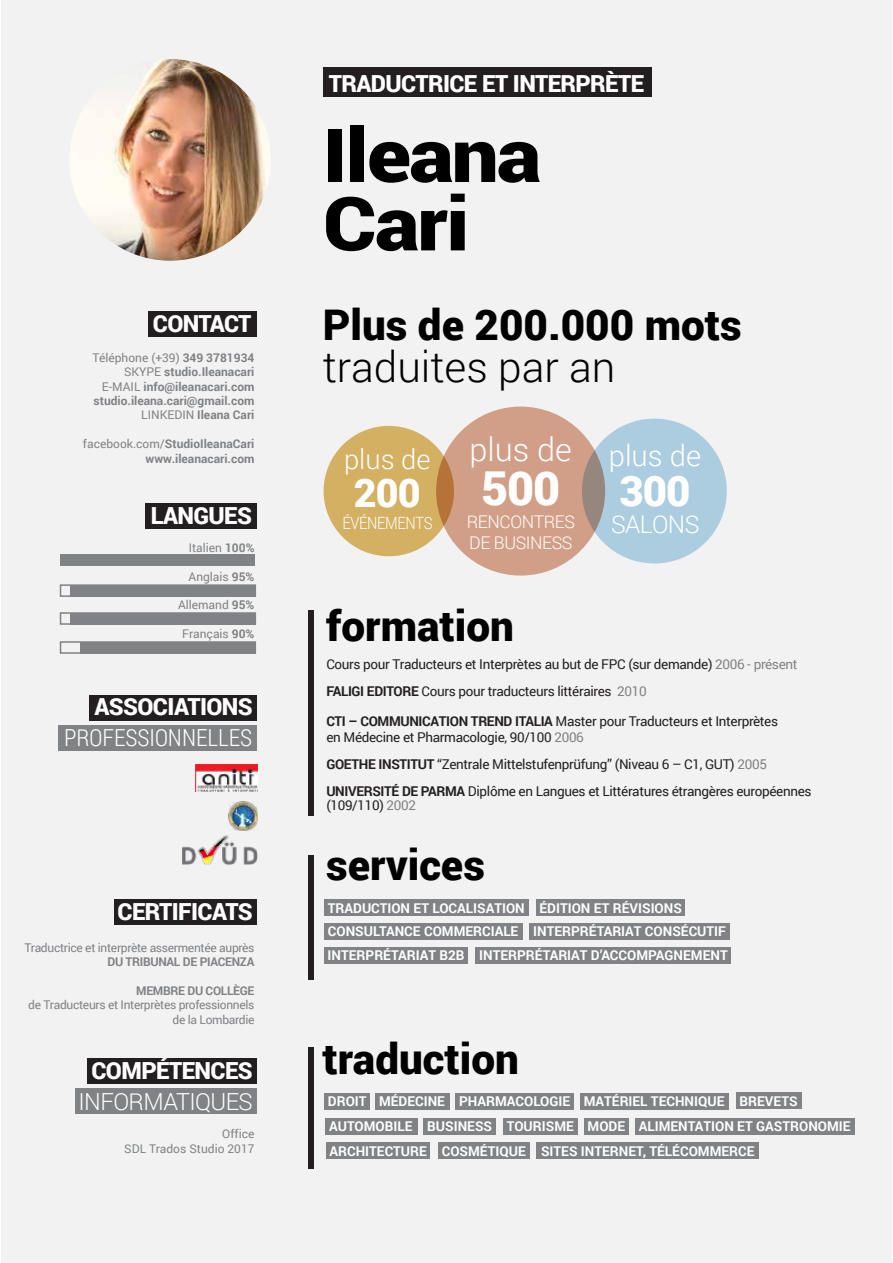
<style>
.page{position:relative;width:893px;height:1263px;background:#fff}
.page>*{position:absolute;margin:0;border:0;box-sizing:border-box;transform-origin:0 0}
.t1{font:900 74.55px/68.4px "Roboto";letter-spacing:-.025em;color:#000;scale:1.13 1}
.t2{font:900 46.8px "Roboto";color:#fff}
.t3{font:900 42.3px "Roboto";color:#000}
.t4{font:300 42.3px "Roboto";color:#000}
.t5{font:900 42.15px "Roboto";color:#fff}
.t6{font:900 39.45px "Roboto";color:#fff}
.t7{font:300 32.4px "Roboto";color:#fff}
.t8{font:300 29.1px "Roboto";color:#fff}
.t9{font:300 27.3px "Roboto";color:#fff}
.t10{font:300 24.45px "Roboto";letter-spacing:-.025em;color:#fff}
.t11{font:900 23.55px "Roboto";letter-spacing:-.025em;color:#fff}
.t12{font:300 23.55px "Roboto Condensed";color:#fff}
.t13{font:300 23.55px "Roboto";letter-spacing:-.025em;color:#fff}
.t14{font:300 17.55px/21px "Roboto";letter-spacing:-.025em;color:#fff}
.t15{font:300 16.8px "Roboto";letter-spacing:-.025em;color:#fff;scale:.86 1}
.t16{font:13.5px/27px "Roboto";letter-spacing:-.025em;color:#231f20}
.t17{font:700 13.5px/23.7px "Roboto";color:#fff}
.t18{font:700 12px/14.4px "Roboto";color:#808285;text-align:right}
.t19{font:12px/14.4px "Roboto";letter-spacing:-.025em;color:#808285;text-align:right}
.t20{font:12px/14.4px "Roboto";color:#808285;text-align:right}
.t21{font:700 12px "Roboto";letter-spacing:-.025em;color:#808285}
.s1{font-weight:400}
.s2{font-weight:700}
.s3{color:#808285}
</style>
<div class="page">
<div style="left:1px;top:0;width:891px;height:1263px;background:#f2f2f2"></div>
<img style="left:69px;top:59px;width:202px;height:202px;border-radius:101px">
<div style="left:148px;top:311px;width:109px;height:25px;background:#231f20"></div>
<div style="left:146px;top:503px;width:111px;height:26px;background:#231f20"></div>
<div style="left:89px;top:695px;width:168px;height:25px;background:#231f20"></div>
<div style="left:323px;top:68px;width:329px;height:29px;background:#231f20"></div>
<div style="left:59px;top:725px;width:198px;height:25px;background:#808285"></div>
<div style="left:87px;top:1058px;width:170px;height:26px;background:#231f20"></div>
<div style="left:76px;top:1088px;width:181px;height:26px;background:#808285"></div>
<div style="left:114px;top:899px;width:143px;height:26px;background:#231f20"></div>
<div style="left:60px;top:555px;width:195px;height:11px;background:#808285"></div>
<div style="left:70px;top:585px;width:185px;height:11px;background:#808285"></div>
<div style="left:60px;top:584px;width:196px;height:13px;border:2px solid #808285"></div>
<div style="left:70px;top:613px;width:185px;height:11px;background:#808285"></div>
<div style="left:60px;top:612px;width:196px;height:13px;border:2px solid #808285"></div>
<div style="left:80px;top:642px;width:175px;height:11px;background:#808285"></div>
<div style="left:60px;top:641px;width:196px;height:13px;border:2px solid #808285"></div>
<div style="left:308px;top:610px;width:5px;height:205px;background:#231f20"></div>
<div style="left:308px;top:855px;width:5px;height:124px;background:#231f20"></div>
<div style="left:324px;top:899px;width:205px;height:17px;background:#808285"></div>
<div style="left:536px;top:899px;width:149px;height:17px;background:#808285"></div>
<div style="left:325px;top:923px;width:198px;height:17px;background:#808285"></div>
<div style="left:530px;top:923px;width:200px;height:17px;background:#808285"></div>
<div style="left:324px;top:947px;width:144px;height:16px;background:#808285"></div>
<div style="left:476px;top:947px;width:255px;height:16px;background:#808285"></div>
<div style="left:308px;top:1047px;width:5px;height:122px;background:#231f20"></div>
<div style="left:324px;top:1093px;width:45px;height:17px;background:#808285"></div>
<div style="left:455px;top:1093px;width:119px;height:17px;background:#808285"></div>
<div style="left:580px;top:1093px;width:149px;height:17px;background:#808285"></div>
<div style="left:375px;top:1093px;width:75px;height:17px;background:#808285"></div>
<div style="left:326px;top:1118px;width:92px;height:17px;background:#808285"></div>
<div style="left:423px;top:1118px;width:73px;height:17px;background:#808285"></div>
<div style="left:503px;top:1118px;width:74px;height:17px;background:#808285"></div>
<div style="left:736px;top:1092px;width:66px;height:17px;background:#808285"></div>
<div style="left:584px;top:1118px;width:45px;height:17px;background:#808285"></div>
<div style="left:438px;top:1142px;width:91px;height:17px;background:#808285"></div>
<div style="left:536px;top:1142px;width:223px;height:17px;background:#808285"></div>
<div style="left:635px;top:1118px;width:220px;height:17px;background:#808285"></div>
<div style="left:326px;top:1142px;width:104px;height:17px;background:#808285"></div>
<img style="left:182px;top:835px;width:75px;height:29px">
<img style="left:229px;top:801px;width:28px;height:29px">
<img style="left:196px;top:765px;width:61px;height:26px">
<div style="left:324px;top:426px;width:130px;height:130px;background:#d4b062;border-radius:50%"></div>
<div style="left:582px;top:419px;width:145px;height:144px;background:#accde0;border-radius:50%"></div>
<svg style="left:436px;top:407px;width:169px;height:169px;background:#cc9c84"></svg>
<h3 class="t11" style="left:153px;top:307px;width:100px">CONTACT</h3>
<p class="t18" style="left:93px;top:350px;width:164px"><span class="s1">Téléphone (+39)</span> 349 3781934<br><span class="s1">SKYPE</span> studio.Ileanacari<br><span class="s1">E-MAIL</span> info@ileanacari.com studio.ileana.cari@gmail.com<br><span class="s1">LINKEDIN</span> Ileana Cari</p>
<p class="t18" style="left:83px;top:436px;width:173px"><span class="s1">facebook.com/</span>StudioIleanaCari www.ileanacari.com</p>
<h3 class="t11" style="left:151px;top:498px;width:103px">LANGUES</h3>
<p class="t20" style="left:189px;top:540px;width:67px">Italien <span class="s2">100%</span></p>
<p class="t20" style="left:189px;top:569px;width:67px">Anglais <span class="s2">95%</span></p>
<p class="t20" style="left:178px;top:597px;width:78px">Allemand <span class="s2">95%</span></p>
<p class="t20" style="left:182px;top:626px;width:74px">Français <span class="s2">90%</span></p>
<h3 class="t11" style="left:95px;top:690px;width:160px">ASSOCIATIONS</h3>
<h3 class="t12" style="left:64px;top:722px;width:190px">PROFESSIONNELLES</h3>
<h3 class="t11" style="left:118px;top:895px;width:137px">CERTIFICATS</h3>
<p class="t19" style="left:25px;top:940px;width:232px">Traductrice et interprète assermentée auprès</p>
<p class="t21" style="left:107px;top:953px;width:149px">DU TRIBUNAL DE PIACENZA</p>
<p class="t21" style="left:136px;top:982px;width:120px">MEMBRE DU COLLÈGE</p>
<p class="t19" style="left:28px;top:997px;width:228px">de Traducteurs et Interprètes professionnels de la Lombardie</p>
<h3 class="t11" style="left:91px;top:1054px;width:163px">COMPÉTENCES</h3>
<h3 class="t13" style="left:79px;top:1085px;width:176px">INFORMATIQUES</h3>
<p class="t20" style="left:124px;top:1126px;width:132px">Office<br>SDL Trados Studio 2017</p>
<h3 class="t11" style="left:329px;top:67px;width:317px">TRADUCTRICE ET INTERPRÈTE</h3>
<h1 class="t1" style="left:323px;top:118px;width:195px">Ileana<br>Cari</h1>
<h3 class="t3" style="left:323px;top:295px;width:421px">Plus de 200.000 mots</h3>
<h3 class="t4" style="left:323px;top:338px;width:294px">traduites par an</h3>
<h3 class="t9" style="left:344px;top:440px;width:88px">plus de</h3>
<h3 class="t6" style="left:354px;top:465px;width:68px">200</h3>
<p class="t15" style="left:342px;top:512px;width:106px">ÉVÉNEMENTS</p>
<h3 class="t7" style="left:469px;top:427px;width:104px">plus de</h3>
<h2 class="t2" style="left:481px;top:456px;width:80px">500</h2>
<p class="t14" style="left:467px;top:511px;width:110px">RENCONTRES<br>DE BUSINESS</p>
<h3 class="t8" style="left:609px;top:435px;width:94px">plus de</h3>
<h3 class="t5" style="left:619px;top:461px;width:73px">300</h3>
<h3 class="t10" style="left:611px;top:508px;width:90px">SALONS</h3>
<h3 class="t3" style="left:326px;top:596px;width:189px">formation</h3>
<p class="t16" style="left:326px;top:650px;width:473px">Cours pour Traducteurs et Interprètes au but de FPC (sur demande) <span class="s3">2006 - présent<br></span><span class="s2">FALIGI EDITORE</span> Cours pour traducteurs littéraires <span class="s3">2010</span></p>
<p class="t16" style="left:326px;top:712px;width:453px;line-height:16.5px"><span class="s2">CTI – COMMUNICATION TREND ITALIA</span> Master pour Traducteurs et Interprètes en Médecine et Pharmacologie, 90/100 <span class="s3">2006</span></p>
<p class="t16" style="left:326px;top:750px;width:487px"><span class="s2">GOETHE INSTITUT</span> “Zentrale Mittelstufenprüfung” (Niveau 6 – C1, GUT) <span class="s3">2005<br></span><span class="s2">UNIVERSITÉ DE PARMA</span> Diplôme en Langues et Littératures étrangères européennes</p>
<p class="t16" style="left:326px;top:791px;width:91px">(109/110) <span class="s3">2002</span></p>
<h3 class="t3" style="left:326px;top:834px;width:160px">services</h3>
<p class="t17" style="left:328px;top:895px;width:402px">TRADUCTION ET LOCALISATION ÉDITION ET RÉVISIONS<br>CONSULTANCE COMMERCIALE INTERPRÉTARIAT CONSÉCUTIF<br>INTERPRÉTARIAT B2B INTERPRÉTARIAT D’ACCOMPAGNEMENT</p>
<h3 class="t3" style="left:322px;top:1029px;width:198px">traduction</h3>
<p class="t17" style="left:328px;top:1089px;width:398px;line-height:24.6px">DROIT MÉDECINE PHARMACOLOGIE MATÉRIEL TECHNIQUE<br>AUTOMOBILE BUSINESS TOURISME</p>
<p class="t17" style="left:740px;top:1088px;width:59px">BREVETS</p>
<p class="t17" style="left:442px;top:1113px;width:314px;line-height:24.8px;text-indent:146px">MODE<br>COSMÉTIQUE SITES INTERNET, TÉLÉCOMMERCE</p>
<p class="t17" style="left:639px;top:1114px;width:213px">ALIMENTATION ET GASTRONOMIE</p>
<p class="t17" style="left:330px;top:1138px;width:99px">ARCHITECTURE</p>
</div>
